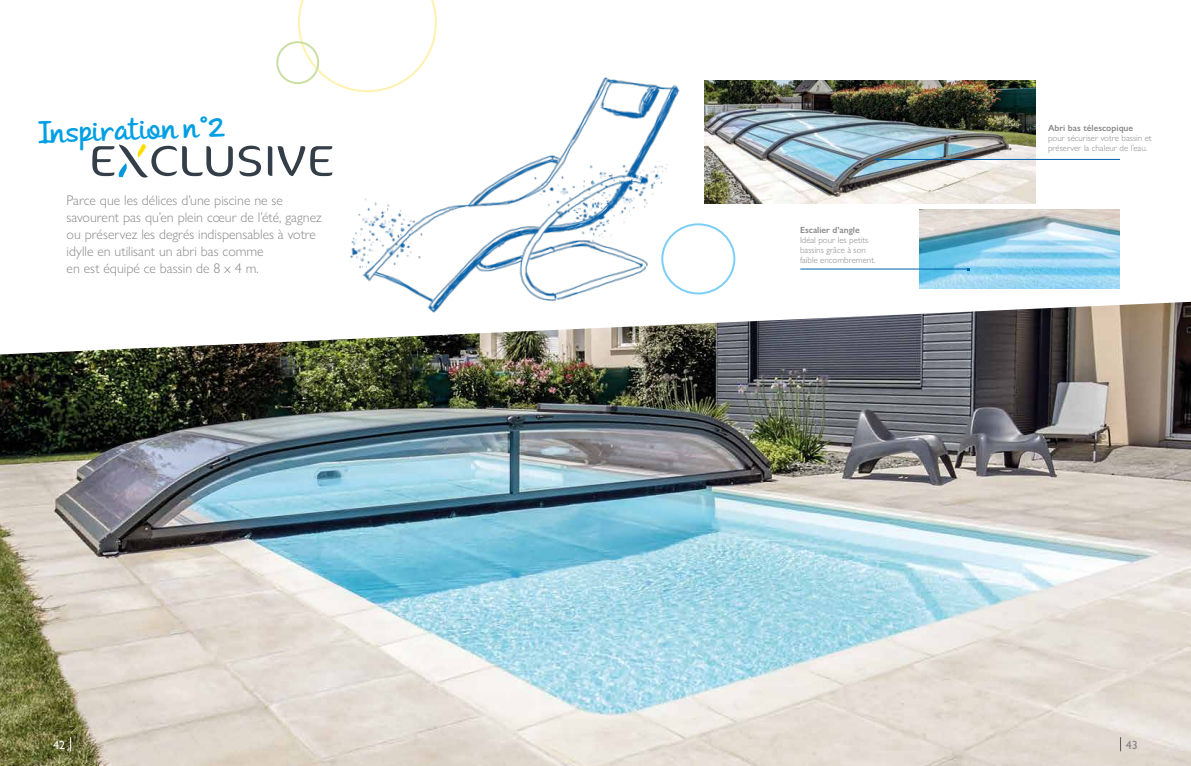
<style>
.page{position:relative;width:1191px;height:766px;background:#fff}
.page>*{position:absolute;margin:0;border:0;box-sizing:border-box;transform-origin:0 0}
.t1{font:700 29px "Andrea II Script Upright";color:#009fe3}
.t2{font:300 14px/17px "Gill Sans Nova";color:#878787}
.t3{font:500 12px "Gill Sans Nova";color:#fff}
.t4{font:500 12px "Gill Sans Nova";color:#878787}
.t5{font:300 9px/10px "Gill Sans Nova";color:#878787}
.t6{font:600 9px "Gill Sans Nova";color:#878787}
</style>
<div class="page">
<img style="left:0;top:302px;width:1191px;height:463px">
<svg style="left:239px;top:146px;width:22px;height:30px"></svg>
<svg style="left:268px;top:146px;width:64px;height:30px"></svg>
<svg style="left:92px;top:144px;width:141px;height:33px"></svg>
<svg style="left:298px;top:0;width:139px;height:90px"></svg>
<div style="left:276px;top:41px;width:43px;height:43px;border:2px solid #cadfa2;border-radius:50%"></div>
<div style="left:661px;top:223px;width:74px;height:71px;border:2px solid #7ccef5;border-radius:50%"></div>
<img style="left:919px;top:209px;width:200px;height:79px">
<hr style="left:800px;top:269px;width:168px;height:1px;background:#0061ad">
<img style="left:704px;top:80px;width:331px;height:123px">
<hr style="left:877px;top:159px;width:243px;height:1px;background:#0061ad">
<img style="left:348px;top:64px;width:348px;height:265px">
<svg style="left:1120px;top:737px;width:1px;height:14px"></svg>
<svg style="left:70px;top:737px;width:1px;height:14px"></svg>
<h1 class="t1" style="left:37px;top:115px;width:189px;rotate:-2deg">Inspiration n°2</h1>
<p class="t2" style="left:67px;top:191px;width:256px">Parce que les délices d’une piscine ne se savourent pas qu’en plein cœur de l’été, gagnez ou préservez les degrés indispensables à votre idylle en utilisant un abri bas comme<br>en est équipé ce bassin de 8 x 4 m.</p>
<p class="t6" style="left:800px;top:224px;width:61px">Escalier d’angle</p>
<p class="t5" style="left:800px;top:234px;width:77px">Idéal pour les petits bassins grâce à son faible encombrement.</p>
<p class="t6" style="left:1048px;top:123px;width:87px">Abri bas télescopique</p>
<p class="t5" style="left:1048px;top:133px;width:105px">pour sécuriser votre bassin et préserver la chaleur de l’eau.</p>
<p class="t3" style="left:53px;top:737px;width:13px">42</p>
<p class="t4" style="left:1125px;top:737px;width:13px">43</p>
</div>
